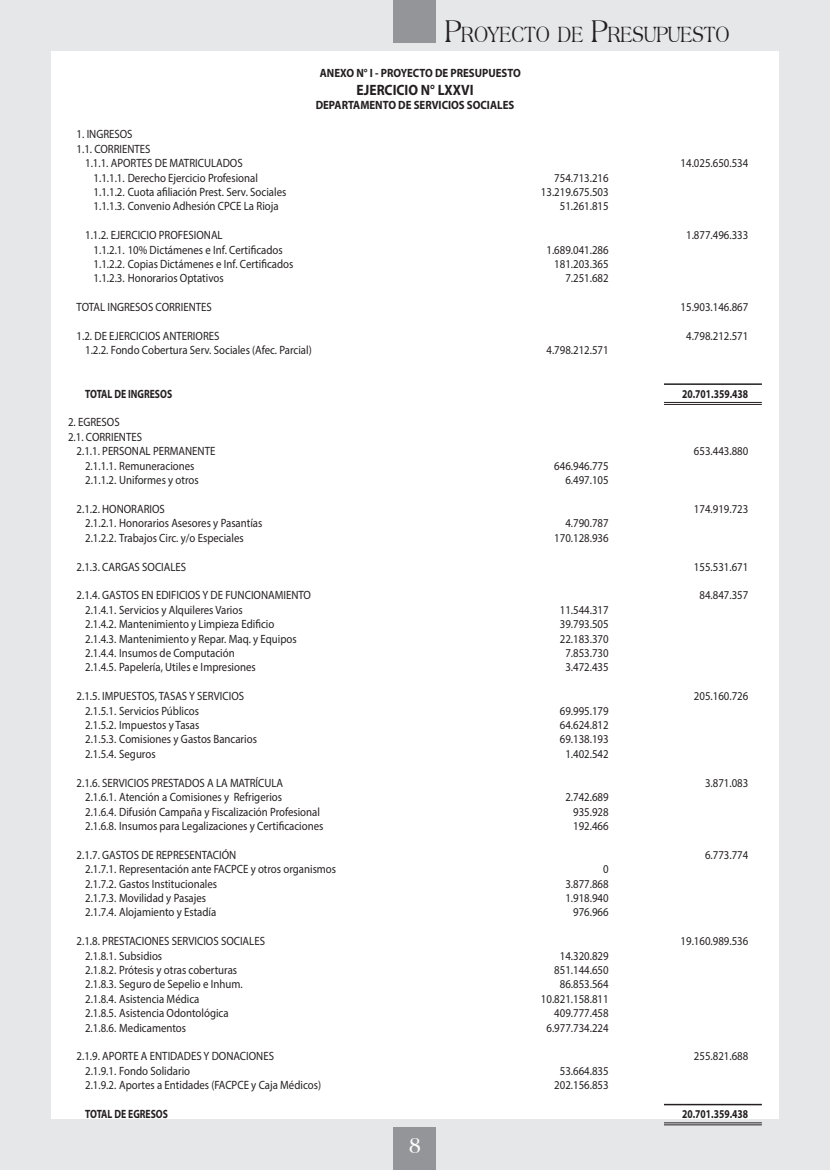
<style>
.page{position:relative;width:830px;height:1170px;background:#fff}
.page>*{position:absolute;margin:0;border:0;box-sizing:border-box;transform-origin:0 0}
.t1{font:700 24px "Americana BT";color:#fff;scale:.75 1}
.t2{font:23.1px "Americana BT";color:#231f20;scale:.75 1}
.Ejecucion_Texto{font:700 15px "Myriad Pro";color:#231f20;scale:.9 1}
.Ejecucion_Texto-2{font:12px "Myriad Pro";color:#231f20;scale:.9 1}
.Ejecucion_Texto-3{font:700 12px "Myriad Pro";color:#231f20;scale:.9 1}
.Ejecucion_1_2{font:700 12px "Myriad Pro";color:#231f20;scale:.8 1}
.s1{font-size:33px}
</style>
<div class="page">
<div style="left:0;top:0;width:829px;height:1169px;background:#e6e7e9"></div>
<div style="left:393px;top:0;width:43px;height:43px;background:#939598"></div>
<div style="left:393px;top:1127px;width:43px;height:42px;background:#939598"></div>
<div style="left:51px;top:51px;width:727px;height:1067px;background:#fff"></div>
<hr style="left:663px;top:383px;width:98px;height:2px;background:#231f20">
<hr style="left:663px;top:402px;width:98px;height:1px;background:#231f20">
<hr style="left:663px;top:404px;width:98px;height:1px;background:#231f20">
<hr style="left:663px;top:1103px;width:98px;height:2px;background:#231f20">
<hr style="left:663px;top:1122px;width:98px;height:1px;background:#231f20">
<hr style="left:663px;top:1124px;width:98px;height:1px;background:#231f20">
<h2 class="t2" style="left:444px;top:21px;width:381px"><span class="s1">P</span>ROYECTO DE <span class="s1">P</span>RESUPUESTO</h2>
<p class="Ejecucion_Texto-3" style="left:320px;top:65px;width:225px">ANEXO N° I - PROYECTO DE PRESUPUESTO</p>
<p class="Ejecucion_Texto" style="left:356px;top:80px;width:132px">EJERCICIO N° LXXVI</p>
<p class="Ejecucion_Texto-3" style="left:315px;top:98px;width:222px">DEPARTAMENTO DE SERVICIOS SOCIALES</p>
<p class="Ejecucion_Texto-2" style="left:77px;top:127px;width:64px">1. INGRESOS</p>
<p class="Ejecucion_Texto-2" style="left:77px;top:141px;width:84px">1.1. CORRIENTES</p>
<p class="Ejecucion_Texto-2" style="left:85px;top:156px;width:176px">1.1.1. APORTES DE MATRICULADOS</p>
<p class="Ejecucion_Texto-2" style="left:680px;top:156px;width:77px">14.025.650.534</p>
<p class="Ejecucion_Texto-2" style="left:94px;top:170px;width:184px">1.1.1.1. Derecho Ejercicio Profesional</p>
<p class="Ejecucion_Texto-2" style="left:554px;top:170px;width:62px">754.713.216</p>
<p class="Ejecucion_Texto-2" style="left:94px;top:184px;width:215px">1.1.1.2. Cuota afiliación Prest. Serv. Sociales</p>
<p class="Ejecucion_Texto-2" style="left:540px;top:184px;width:77px">13.219.675.503</p>
<p class="Ejecucion_Texto-2" style="left:94px;top:199px;width:207px">1.1.1.3. Convenio Adhesión CPCE La Rioja</p>
<p class="Ejecucion_Texto-2" style="left:559px;top:199px;width:56px">51.261.815</p>
<p class="Ejecucion_Texto-2" style="left:85px;top:228px;width:154px">1.1.2. EJERCICIO PROFESIONAL</p>
<p class="Ejecucion_Texto-2" style="left:685px;top:228px;width:71px">1.877.496.333</p>
<p class="Ejecucion_Texto-2" style="left:94px;top:242px;width:211px">1.1.2.1. 10% Dictámenes e Inf. Certificados</p>
<p class="Ejecucion_Texto-2" style="left:546px;top:242px;width:71px">1.689.041.286</p>
<p class="Ejecucion_Texto-2" style="left:94px;top:256px;width:223px">1.1.2.2. Copias Dictámenes e Inf. Certificados</p>
<p class="Ejecucion_Texto-2" style="left:554px;top:256px;width:62px">181.203.365</p>
<p class="Ejecucion_Texto-2" style="left:94px;top:271px;width:146px">1.1.2.3. Honorarios Optativos</p>
<p class="Ejecucion_Texto-2" style="left:565px;top:271px;width:50px">7.251.682</p>
<p class="Ejecucion_Texto-2" style="left:77px;top:300px;width:152px">TOTAL INGRESOS CORRIENTES</p>
<p class="Ejecucion_Texto-2" style="left:680px;top:300px;width:77px">15.903.146.867</p>
<p class="Ejecucion_Texto-2" style="left:77px;top:328px;width:160px">1.2. DE EJERCICIOS ANTERIORES</p>
<p class="Ejecucion_Texto-2" style="left:685px;top:328px;width:71px">4.798.212.571</p>
<p class="Ejecucion_Texto-2" style="left:85px;top:343px;width:253px">1.2.2. Fondo Cobertura Serv. Sociales (Afec. Parcial)</p>
<p class="Ejecucion_Texto-2" style="left:546px;top:343px;width:71px">4.798.212.571</p>
<p class="Ejecucion_1_2" style="left:85px;top:386px;width:110px">TOTAL DE INGRESOS</p>
<p class="Ejecucion_1_2" style="left:681px;top:386px;width:84px">20.701.359.438</p>
<p class="Ejecucion_Texto-2" style="left:68px;top:415px;width:59px">2. EGRESOS</p>
<p class="Ejecucion_Texto-2" style="left:68px;top:429px;width:84px">2.1. CORRIENTES</p>
<p class="Ejecucion_Texto-2" style="left:77px;top:444px;width:156px">2.1.1. PERSONAL PERMANENTE</p>
<p class="Ejecucion_Texto-2" style="left:693px;top:444px;width:62px">653.443.880</p>
<p class="Ejecucion_Texto-2" style="left:85px;top:458px;width:123px">2.1.1.1. Remuneraciones</p>
<p class="Ejecucion_Texto-2" style="left:554px;top:458px;width:62px">646.946.775</p>
<p class="Ejecucion_Texto-2" style="left:85px;top:472px;width:128px">2.1.1.2. Uniformes y otros</p>
<p class="Ejecucion_Texto-2" style="left:565px;top:472px;width:50px">6.497.105</p>
<p class="Ejecucion_Texto-2" style="left:77px;top:501px;width:100px">2.1.2. HONORARIOS</p>
<p class="Ejecucion_Texto-2" style="left:693px;top:501px;width:62px">174.919.723</p>
<p class="Ejecucion_Texto-2" style="left:85px;top:516px;width:198px">2.1.2.1. Honorarios Asesores y Pasantías</p>
<p class="Ejecucion_Texto-2" style="left:565px;top:516px;width:50px">4.790.787</p>
<p class="Ejecucion_Texto-2" style="left:85px;top:530px;width:178px">2.1.2.2. Trabajos Circ. y/o Especiales</p>
<p class="Ejecucion_Texto-2" style="left:554px;top:530px;width:62px">170.128.936</p>
<p class="Ejecucion_Texto-2" style="left:77px;top:559px;width:123px">2.1.3. CARGAS SOCIALES</p>
<p class="Ejecucion_Texto-2" style="left:693px;top:559px;width:62px">155.531.671</p>
<p class="Ejecucion_Texto-2" style="left:77px;top:588px;width:262px">2.1.4. GASTOS EN EDIFICIOS Y DE FUNCIONAMIENTO</p>
<p class="Ejecucion_Texto-2" style="left:699px;top:588px;width:56px">84.847.357</p>
<p class="Ejecucion_Texto-2" style="left:85px;top:602px;width:176px">2.1.4.1. Servicios y Alquileres Varios</p>
<p class="Ejecucion_Texto-2" style="left:559px;top:602px;width:56px">11.544.317</p>
<p class="Ejecucion_Texto-2" style="left:85px;top:616px;width:212px">2.1.4.2. Mantenimiento y Limpieza Edificio</p>
<p class="Ejecucion_Texto-2" style="left:559px;top:616px;width:56px">39.793.505</p>
<p class="Ejecucion_Texto-2" style="left:85px;top:631px;width:236px">2.1.4.3. Mantenimiento y Repar. Maq. y Equipos</p>
<p class="Ejecucion_Texto-2" style="left:559px;top:631px;width:56px">22.183.370</p>
<p class="Ejecucion_Texto-2" style="left:85px;top:645px;width:168px">2.1.4.4. Insumos de Computación</p>
<p class="Ejecucion_Texto-2" style="left:565px;top:645px;width:50px">7.853.730</p>
<p class="Ejecucion_Texto-2" style="left:85px;top:660px;width:191px">2.1.4.5. Papelería, Utiles e Impresiones</p>
<p class="Ejecucion_Texto-2" style="left:565px;top:660px;width:50px">3.472.435</p>
<p class="Ejecucion_Texto-2" style="left:77px;top:688px;width:187px">2.1.5. IMPUESTOS, TASAS Y SERVICIOS</p>
<p class="Ejecucion_Texto-2" style="left:693px;top:688px;width:62px">205.160.726</p>
<p class="Ejecucion_Texto-2" style="left:85px;top:703px;width:128px">2.1.5.1. Servicios Públicos</p>
<p class="Ejecucion_Texto-2" style="left:559px;top:703px;width:56px">69.995.179</p>
<p class="Ejecucion_Texto-2" style="left:85px;top:717px;width:128px">2.1.5.2. Impuestos y Tasas</p>
<p class="Ejecucion_Texto-2" style="left:559px;top:717px;width:56px">64.624.812</p>
<p class="Ejecucion_Texto-2" style="left:85px;top:732px;width:192px">2.1.5.3. Comisiones y Gastos Bancarios</p>
<p class="Ejecucion_Texto-2" style="left:559px;top:732px;width:56px">69.138.193</p>
<p class="Ejecucion_Texto-2" style="left:85px;top:746px;width:80px">2.1.5.4. Seguros</p>
<p class="Ejecucion_Texto-2" style="left:565px;top:746px;width:50px">1.402.542</p>
<p class="Ejecucion_Texto-2" style="left:77px;top:775px;width:231px">2.1.6. SERVICIOS PRESTADOS A LA MATRÍCULA</p>
<p class="Ejecucion_Texto-2" style="left:704px;top:775px;width:50px">3.871.083</p>
<p class="Ejecucion_Texto-2" style="left:85px;top:789px;width:220px">2.1.6.1. Atención a Comisiones y Refrigerios</p>
<p class="Ejecucion_Texto-2" style="left:565px;top:789px;width:50px">2.742.689</p>
<p class="Ejecucion_Texto-2" style="left:85px;top:804px;width:262px">2.1.6.4. Difusión Campaña y Fiscalización Profesional</p>
<p class="Ejecucion_Texto-2" style="left:573px;top:804px;width:41px">935.928</p>
<p class="Ejecucion_Texto-2" style="left:85px;top:818px;width:266px">2.1.6.8. Insumos para Legalizaciones y Certificaciones</p>
<p class="Ejecucion_Texto-2" style="left:573px;top:818px;width:41px">192.466</p>
<p class="Ejecucion_Texto-2" style="left:77px;top:847px;width:179px">2.1.7. GASTOS DE REPRESENTACIÓN</p>
<p class="Ejecucion_Texto-2" style="left:704px;top:847px;width:50px">6.773.774</p>
<p class="Ejecucion_Texto-2" style="left:85px;top:861px;width:280px">2.1.7.1. Representación ante FACPCE y otros organismos</p>
<p class="Ejecucion_Texto-2" style="left:603px;top:861px;width:8px">0</p>
<p class="Ejecucion_Texto-2" style="left:85px;top:876px;width:148px">2.1.7.2. Gastos Institucionales</p>
<p class="Ejecucion_Texto-2" style="left:565px;top:876px;width:50px">3.877.868</p>
<p class="Ejecucion_Texto-2" style="left:85px;top:890px;width:136px">2.1.7.3. Movilidad y Pasajes</p>
<p class="Ejecucion_Texto-2" style="left:565px;top:890px;width:50px">1.918.940</p>
<p class="Ejecucion_Texto-2" style="left:85px;top:904px;width:147px">2.1.7.4. Alojamiento y Estadía</p>
<p class="Ejecucion_Texto-2" style="left:573px;top:904px;width:41px">976.966</p>
<p class="Ejecucion_Texto-2" style="left:77px;top:933px;width:211px">2.1.8. PRESTACIONES SERVICIOS SOCIALES</p>
<p class="Ejecucion_Texto-2" style="left:680px;top:933px;width:77px">19.160.989.536</p>
<p class="Ejecucion_Texto-2" style="left:85px;top:948px;width:87px">2.1.8.1. Subsidios</p>
<p class="Ejecucion_Texto-2" style="left:559px;top:948px;width:56px">14.320.829</p>
<p class="Ejecucion_Texto-2" style="left:85px;top:962px;width:170px">2.1.8.2. Prótesis y otras coberturas</p>
<p class="Ejecucion_Texto-2" style="left:554px;top:962px;width:62px">851.144.650</p>
<p class="Ejecucion_Texto-2" style="left:85px;top:976px;width:176px">2.1.8.3. Seguro de Sepelio e Inhum.</p>
<p class="Ejecucion_Texto-2" style="left:559px;top:976px;width:56px">86.853.564</p>
<p class="Ejecucion_Texto-2" style="left:85px;top:991px;width:128px">2.1.8.4. Asistencia Médica</p>
<p class="Ejecucion_Texto-2" style="left:540px;top:991px;width:77px">10.821.158.811</p>
<p class="Ejecucion_Texto-2" style="left:85px;top:1005px;width:161px">2.1.8.5. Asistencia Odontológica</p>
<p class="Ejecucion_Texto-2" style="left:554px;top:1005px;width:62px">409.777.458</p>
<p class="Ejecucion_Texto-2" style="left:85px;top:1020px;width:114px">2.1.8.6. Medicamentos</p>
<p class="Ejecucion_Texto-2" style="left:546px;top:1020px;width:71px">6.977.734.224</p>
<p class="Ejecucion_Texto-2" style="left:77px;top:1048px;width:221px">2.1.9. APORTE A ENTIDADES Y DONACIONES</p>
<p class="Ejecucion_Texto-2" style="left:693px;top:1048px;width:62px">255.821.688</p>
<p class="Ejecucion_Texto-2" style="left:85px;top:1063px;width:118px">2.1.9.1. Fondo Solidario</p>
<p class="Ejecucion_Texto-2" style="left:559px;top:1063px;width:56px">53.664.835</p>
<p class="Ejecucion_Texto-2" style="left:85px;top:1077px;width:263px">2.1.9.2. Aportes a Entidades (FACPCE y Caja Médicos)</p>
<p class="Ejecucion_Texto-2" style="left:554px;top:1077px;width:62px">202.156.853</p>
<p class="Ejecucion_1_2" style="left:85px;top:1106px;width:105px">TOTAL DE EGRESOS</p>
<p class="Ejecucion_1_2" style="left:681px;top:1106px;width:84px">20.701.359.438</p>
<h1 class="t1" style="left:409px;top:1130px;width:17px">8</h1>
</div>
